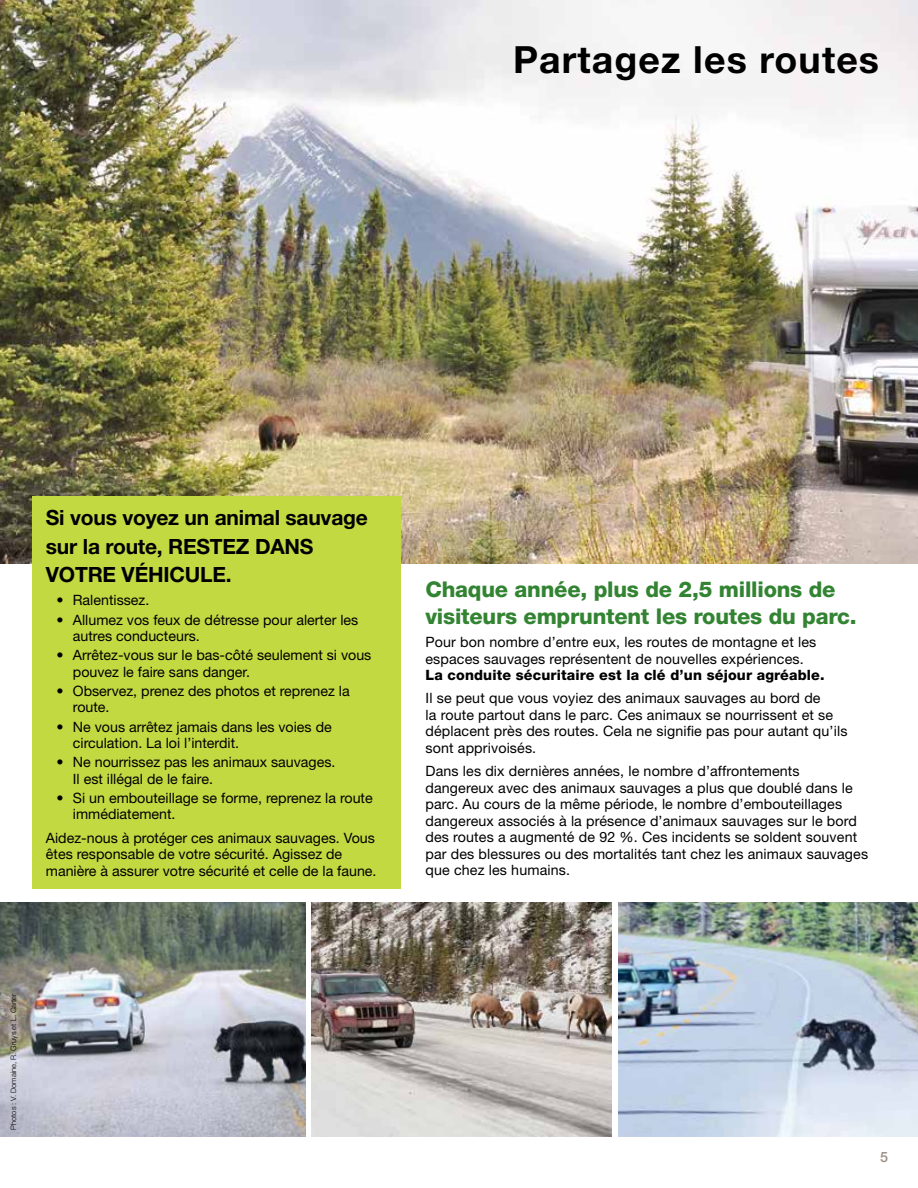
<style>
.page{position:relative;width:918px;height:1188px;background:#fff}
.page>*{position:absolute;margin:0;border:0;box-sizing:border-box;transform-origin:0 0}
.t1{font:700 37.5px "Helvetica Neue LT Std";letter-spacing:.03em;color:#000}
.t2{font:800 21.75px/27px "Helvetica Neue LT Std";letter-spacing:-.01em;color:#328432}
.t3{font:700 21px/28.5px "Helvetica Neue LT Std";letter-spacing:-.01em;color:#000}
.t4{font:14.25px/16.5px "Helvetica Neue LT Std";letter-spacing:.01em;color:#000}
.t5{font:800 14.25px "Helvetica Neue LT Std";letter-spacing:.01em;color:#000}
.t6{font:500 14.25px "Helvetica Neue LT Std";color:#9c9084}
.t7{font:300 7.5px "Helvetica Neue LT Std";color:#000}
</style>
<div class="page">
<img style="left:0;top:0;width:918px;height:564px">
<img style="left:0;top:903px;width:306px;height:234px">
<img style="left:311px;top:903px;width:301px;height:234px">
<img style="left:618px;top:903px;width:300px;height:234px">
<div style="left:32px;top:497px;width:369px;height:392px;background:#c3d941"></div>
<h1 class="t1" style="left:513px;top:37px;width:368px">Partagez les routes</h1>
<h3 class="t3" style="left:46px;top:503px;width:323px">Si vous voyez un animal sauvage sur la route, RESTEZ DANS<br>VOTRE VÉHICULE.</h3>
<p class="t4" style="left:56px;top:592px;width:95px">• Ralentissez.</p>
<p class="t4" style="left:73px;top:611px;width:287px;text-indent:-17px">• Allumez vos feux de détresse pour alerter les autres conducteurs.</p>
<p class="t4" style="left:73px;top:647px;width:300px;text-indent:-17px">• Arrêtez-vous sur le bas-côté seulement si vous pouvez le faire sans danger.</p>
<p class="t4" style="left:73px;top:682px;width:278px;text-indent:-17px">• Observez, prenez des photos et reprenez la route.</p>
<p class="t4" style="left:73px;top:718px;width:260px;text-indent:-17px">• Ne vous arrêtez jamais dans les voies de circulation. La loi l’interdit.</p>
<p class="t4" style="left:73px;top:754px;width:264px;text-indent:-17px">• Ne nourrissez pas les animaux sauvages.<br>Il est illégal de le faire.</p>
<p class="t4" style="left:73px;top:789px;width:301px;text-indent:-17px">• Si un embouteillage se forme, reprenez la route immédiatement.</p>
<p class="t4" style="left:46px;top:829px;width:332px">Aidez-nous à protéger ces animaux sauvages. Vous êtes responsable de votre sécurité. Agissez de manière à assurer votre sécurité et celle de la faune.</p>
<p class="t7" style="left:9px;top:1130px;width:138px;rotate:-90deg">Photos : V. Domaine, R. Gruys et L. Carter</p>
<h2 class="t2" style="left:426px;top:576px;width:433px">Chaque année, plus de 2,5 millions de visiteurs empruntent les routes du parc.</h2>
<p class="t4" style="left:426px;top:634px;width:392px">Pour bon nombre d’entre eux, les routes de montagne et les espaces sauvages représentent de nouvelles expériences.</p>
<p class="t5" style="left:426px;top:667px;width:401px">La conduite sécuritaire est la clé d’un séjour agréable.</p>
<p class="t4" style="left:426px;top:690px;width:423px">Il se peut que vous voyiez des animaux sauvages au bord de<br>la route partout dans le parc. Ces animaux se nourrissent et se déplacent près des routes. Cela ne signifie pas pour autant qu’ils sont apprivoisés.</p>
<p class="t4" style="left:426px;top:763px;width:444px">Dans les dix dernières années, le nombre d’affrontements dangereux avec des animaux sauvages a plus que doublé dans le parc. Au cours de la même période, le nombre d’embouteillages dangereux associés à la présence d’animaux sauvages sur le bord des routes a augmenté de 92 %. Ces incidents se soldent souvent par des blessures ou des mortalités tant chez les animaux sauvages que chez les humains.</p>
<p class="t6" style="left:880px;top:1148px;width:9px">5</p>
</div>
